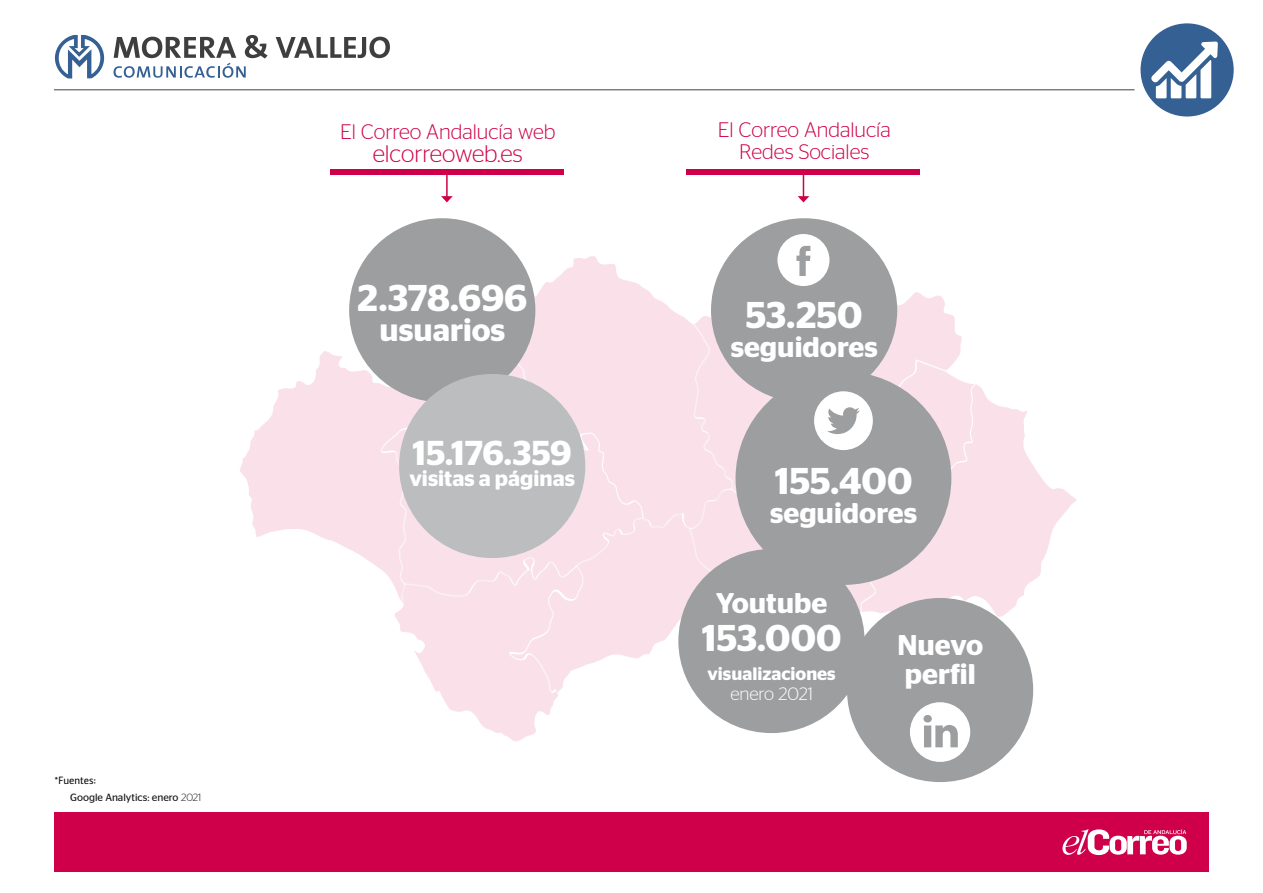
<style>
.page{position:relative;width:1263px;height:893px;background:#fff}
.page>*{position:absolute;margin:0;border:0;box-sizing:border-box;transform-origin:0 0}
.t1{font:600 37.2px "Stag Sans";color:#fff}
.t2{font:600 34.5px "Stag Sans";letter-spacing:-.005em;color:#fff}
.t3{font:600 31.35px "Stag Sans";color:#fff}
.t4{font:600 28.5px/29.5px "Stag Sans";color:#fff}
.t5{font:300 24px "Stag Sans";color:#cf0049}
.t6{font:600 21.75px "Stag Sans";color:#fff}
.t7{font:300 21px/22.5px "Stag Sans";color:#cf0049;text-align:center}
.t8{font:600 18px "Stag Sans";color:#fff}
.t9{font:300 18px "Stag Sans";color:#fff}
.t10{font:10.5px "Stag Sans";color:#1a171c}
.t11{font:10.5px "Leitura Sans Grot 2";color:#000}
.s1{font-weight:300}
</style>
<div class="page">
<svg style="left:517px;top:531px;width:181px;height:167px"></svg>
<svg style="left:884px;top:291px;width:78px;height:67px"></svg>
<svg style="left:240px;top:348px;width:201px;height:233px"></svg>
<svg style="left:687px;top:358px;width:272px;height:252px;background:#f8e0e9"></svg>
<svg style="left:513px;top:254px;width:221px;height:277px;background:#f9e4eb"></svg>
<svg style="left:392px;top:555px;width:193px;height:187px"></svg>
<svg style="left:859px;top:380px;width:218px;height:245px"></svg>
<div style="left:686px;top:170px;width:234px;height:5px;background:#cf0049"></div>
<svg style="left:798px;top:175px;width:11px;height:27px"></svg>
<div style="left:711px;top:218px;width:186px;height:184px;background:#9c9e9f;border-radius:50%"></div>
<div style="left:678px;top:549px;width:186px;height:184px;background:#9c9e9f;border-radius:50%"></div>
<div style="left:847px;top:598px;width:186px;height:184px;background:#9c9e9f;border-radius:50%"></div>
<div style="left:735px;top:372px;width:216px;height:213px;background:#9c9e9f;border-radius:50%"></div>
<div style="left:330px;top:170px;width:234px;height:5px;background:#cf0049"></div>
<hr style="left:446px;top:172px;width:2px;height:25px;background:#cf0049">
<svg style="left:441px;top:196px;width:12px;height:6px"></svg>
<div style="left:349px;top:218px;width:186px;height:184px;background:#9c9e9f;border-radius:50%"></div>
<div style="left:399px;top:374px;width:186px;height:184px;background:#bbbdbe;border-radius:50%"></div>
<div style="left:54px;top:812px;width:1155px;height:60px;background:#cf0049"></div>
<svg style="left:1062px;top:829px;width:125px;height:26px"></svg>
<svg style="left:55px;top:35px;width:49px;height:43px"></svg>
<svg style="left:114px;top:35px;width:154px;height:43px"></svg>
<svg style="left:276px;top:37px;width:114px;height:21px"></svg>
<hr style="left:54px;top:90px;width:1080px;height:1px;background:#000">
<div style="left:1140px;top:23px;width:94px;height:94px;background:#346094;border-radius:50%"></div>
<svg style="left:1151px;top:42px;width:67px;height:56px"></svg>
<svg style="left:777px;top:234px;width:52px;height:52px"></svg>
<svg style="left:814px;top:391px;width:59px;height:59px"></svg>
<svg style="left:910px;top:702px;width:60px;height:60px"></svg>
<p class="t11" style="left:54px;top:774px;width:44px">*Fuentes:</p>
<p class="t10" style="left:70px;top:791px;width:133px">Google Analytics: enero <span class="s1">2021</span></p>
<p class="t7" style="left:340px;top:120px;width:217px">El Correo Andalucía web</p>
<p class="t5" style="left:373px;top:140px;width:152px">elcorreoweb.es</p>
<h1 class="t1" style="left:358px;top:277px;width:171px">2.378.696</h1>
<h3 class="t3" style="left:380px;top:312px;width:127px">usuarios</h3>
<h2 class="t2" style="left:413px;top:433px;width:161px">15.176.359</h2>
<p class="t6" style="left:409px;top:466px;width:167px">visitas a páginas</p>
<p class="t7" style="left:718px;top:118px;width:174px">El Correo Andalucía<br>Redes Sociales</p>
<h1 class="t1" style="left:746px;top:293px;width:118px">53.250</h1>
<h3 class="t4" style="left:731px;top:333px;width:149px">seguidores</h3>
<h1 class="t1" style="left:775px;top:459px;width:139px">155.400</h1>
<h3 class="t4" style="left:770px;top:498px;width:149px">seguidores</h3>
<h3 class="t4" style="left:716px;top:588px;width:113px">Youtube</h3>
<h1 class="t1" style="left:702px;top:616px;width:141px">153.000</h1>
<p class="t8" style="left:708px;top:664px;width:130px">visualizaciones</p>
<p class="t9" style="left:730px;top:684px;width:84px">enero 2021</p>
<h3 class="t4" style="left:897px;top:630px;width:87px">Nuevo perfil</h3>
</div>
